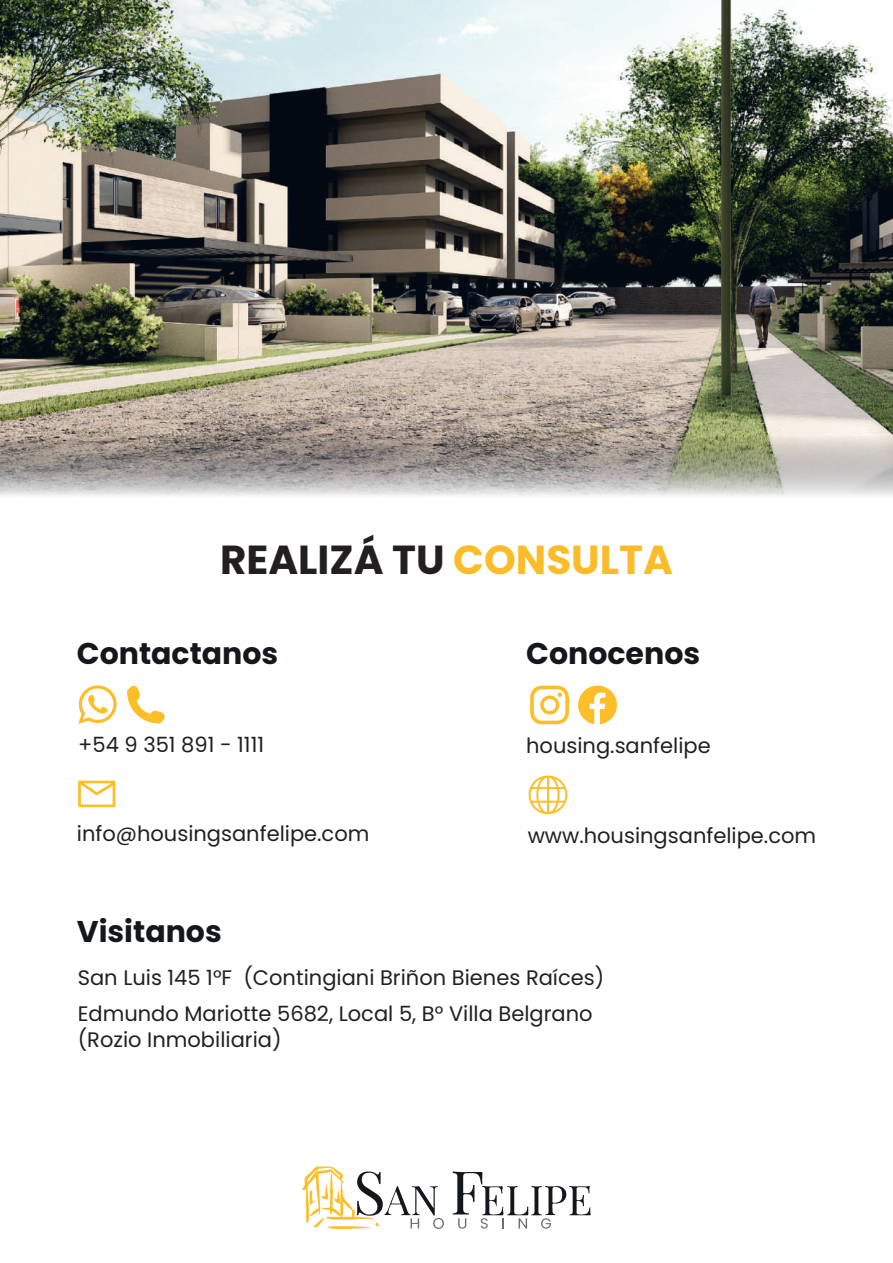
<style>
.page{position:relative;width:893px;height:1263px;background:#fff}
.page>*{position:absolute;margin:0;border:0;box-sizing:border-box;transform-origin:0 0}
.t1{font:700 40.5px "Poppins";color:#231f20}
.t2{font:700 30px "Poppins";color:#14171b}
.t3{font:21px/25.2px "Poppins";color:#231f20}
.s1{color:#fbbc2a}
</style>
<div class="page">
<img style="left:0;top:0;width:893px;height:435px">
<svg style="left:0;top:435px;width:893px;height:61px;background:#aca8a2"></svg>
<svg style="left:529px;top:775px;width:38px;height:40px"></svg>
<svg style="left:530px;top:686px;width:39px;height:38px"></svg>
<svg style="left:578px;top:685px;width:39px;height:39px"></svg>
<svg style="left:78px;top:685px;width:39px;height:39px"></svg>
<svg style="left:127px;top:686px;width:38px;height:37px"></svg>
<svg style="left:78px;top:781px;width:37px;height:26px"></svg>
<svg style="left:452px;top:1171px;width:139px;height:58px"></svg>
<svg style="left:302px;top:1166px;width:142px;height:63px"></svg>
<h1 class="t1" style="left:220px;top:537px;width:454px">REALIZÁ TU <span class="s1">CONSULTA</span></h1>
<h2 class="t2" style="left:77px;top:636px;width:203px">Contactanos</h2>
<h2 class="t2" style="left:526px;top:636px;width:175px">Conocenos</h2>
<p class="t3" style="left:78px;top:732px;width:187px">+54 9 351 891 - 1111</p>
<p class="t3" style="left:526px;top:733px;width:186px">housing.sanfelipe</p>
<p class="t3" style="left:77px;top:821px;width:294px">info@housingsanfelipe.com</p>
<p class="t3" style="left:528px;top:823px;width:290px">www.housingsanfelipe.com</p>
<h2 class="t2" style="left:77px;top:914px;width:146px">Visitanos</h2>
<p class="t3" style="left:78px;top:965px;width:528px">San Luis 145 1°F (Contingiani Briñon Bienes Raíces)</p>
<p class="t3" style="left:78px;top:1001px;width:516px">Edmundo Mariotte 5682, Local 5, B° Villa Belgrano (Rozio Inmobiliaria)</p>
</div>
